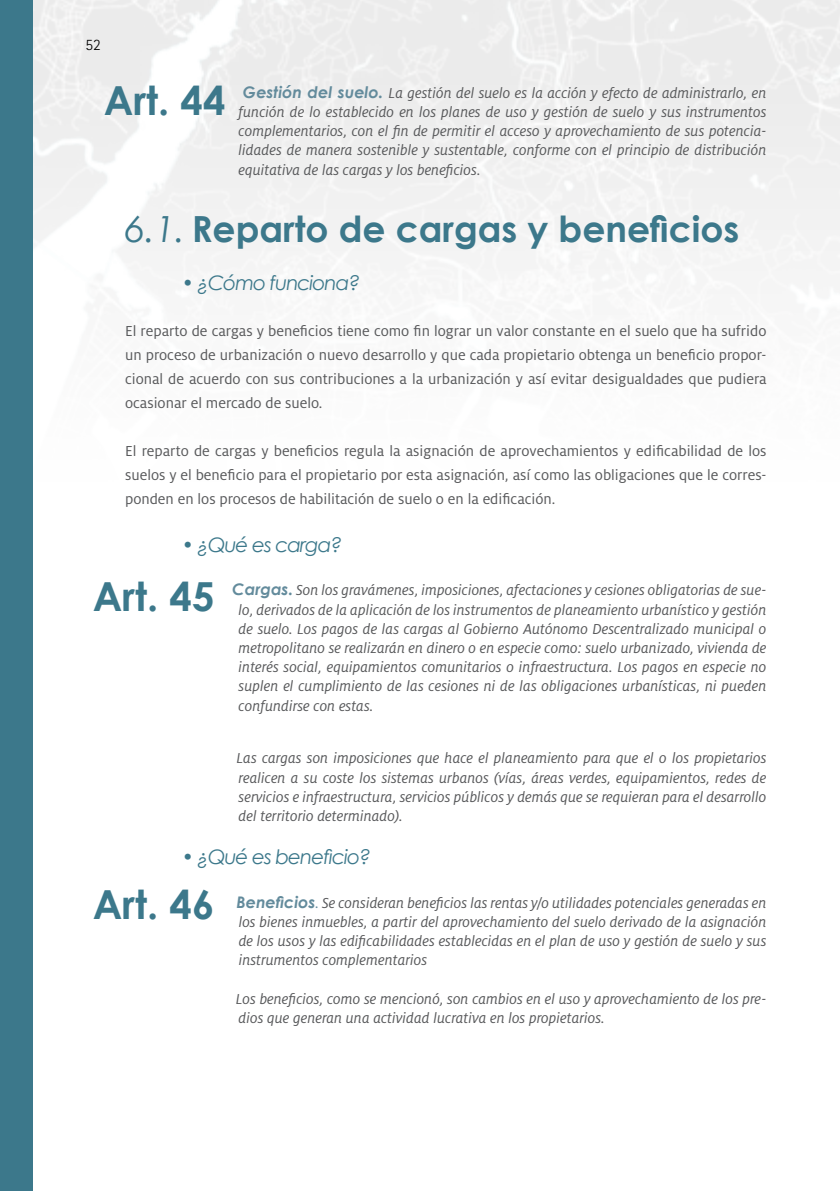
<style>
.page{position:relative;width:840px;height:1191px;background:#fff}
.page>*{position:absolute;margin:0;border:0;box-sizing:border-box;transform-origin:0 0}
.t1{font:700 40px "Century Gothic";color:#3c788b}
.t2{font:700 36px "Century Gothic";color:#3c788b}
.t3{font:italic 20px "Century Gothic";letter-spacing:-.05em;color:#3c788b}
.t4{font:italic 16px/19.2px "Milo OT";color:#58595b;text-align:justify}
.t5{font:16px/24px "Milo OT";color:#58595b;text-align:justify}
.t6{font:300 16px "Rotis Sans Serif";color:#000}
.s1{font-family:"Century Gothic";font-weight:700;color:#638b9c}
.s2{font-weight:400;font-style:italic}
.s3{color:#638b9c}
</style>
<div class="page">
<div style="left:0;top:0;width:33px;height:1191px;background:#3c788b"></div>
<p class="t6" style="left:85px;top:36px;width:17px">52</p>
<p class="t4" style="left:238px;top:83px;width:529px"><span class="s1">Gestión del suelo.</span> La gestión del suelo es la acción y efecto de administrarlo, en función de lo establecido en los planes de uso y gestión de suelo y sus instrumentos complementarios, con el fin de permitir el acceso y aprovechamiento de sus potencia&shy;lidades de manera sostenible y sustentable, conforme con el principio de distribución equitativa de las cargas y los beneficios.</p>
<h2 class="t2" style="left:125px;top:206px;width:615px"><span class="s2">6.1.</span> Reparto de cargas y beneficios</h2>
<p class="t3" style="left:182px;top:270px;width:180px">• ¿Cómo funciona?</p>
<p class="t5" style="left:125px;top:319px;width:642px">El reparto de cargas y beneficios tiene como fin lograr un valor constante en el suelo que ha sufrido un proceso de urbanización o nuevo desarrollo y que cada propietario obtenga un beneficio propor&shy;cional de acuerdo con sus contribuciones a la urbanización y así evitar desigualdades que pudiera ocasionar el mercado de suelo.</p>
<p class="t5" style="left:125px;top:439px;width:642px">El reparto de cargas y beneficios regula la asignación de aprovechamientos y edificabilidad de los suelos y el beneficio para el propietario por esta asignación, así como las obligaciones que le corres&shy;ponden en los procesos de habilitación de suelo o en la edificación.</p>
<p class="t3" style="left:182px;top:533px;width:162px">• ¿Qué es carga?</p>
<p class="t4" style="left:238px;top:581px;width:529px;text-indent:-6px"><span class="s1">Cargas.</span> Son los gravámenes, imposiciones, afectaciones y cesiones obligatorias de sue&shy;lo, derivados de la aplicación de los instrumentos de planeamiento urbanístico y gestión de suelo. Los pagos de las cargas al Gobierno Autónomo Descentralizado municipal o metropolitano se realizarán en dinero o en especie como: suelo urbanizado, vivienda de interés social, equipamientos comunitarios o infraestructura. Los pagos en especie no suplen el cumplimiento de las cesiones ni de las obligaciones urbanísticas, ni pueden confundirse con estas.</p>
<p class="t4" style="left:236px;top:749px;width:531px">Las cargas son imposiciones que hace el planeamiento para que el o los propietarios realicen a su coste los sistemas urbanos (vías, áreas verdes, equipamientos, redes de servicios e infraestructura, servicios públicos y demás que se requieran para el desarrollo del territorio determinado).</p>
<p class="t3" style="left:182px;top:845px;width:190px">• ¿Qué es beneficio?</p>
<p class="t4" style="left:236px;top:893px;width:531px"><span class="s1">Beneficios</span><span class="s3">.</span> Se consideran beneficios las rentas y/o utilidades potenciales generadas en los bienes inmuebles, a partir del aprovechamiento del suelo derivado de la asignación de los usos y las edificabilidades establecidas en el plan de uso y gestión de suelo y sus instrumentos complementarios</p>
<p class="t4" style="left:236px;top:989px;width:531px">Los beneficios, como se mencionó, son cambios en el uso y aprovechamiento de los pre&shy;dios que generan una actividad lucrativa en los propietarios.</p>
<h1 class="t1" style="left:104px;top:75px;width:123px">Art. 44</h1>
<h1 class="t1" style="left:93px;top:571px;width:123px">Art. 45</h1>
<h1 class="t1" style="left:93px;top:879px;width:123px">Art. 46</h1>
</div>
